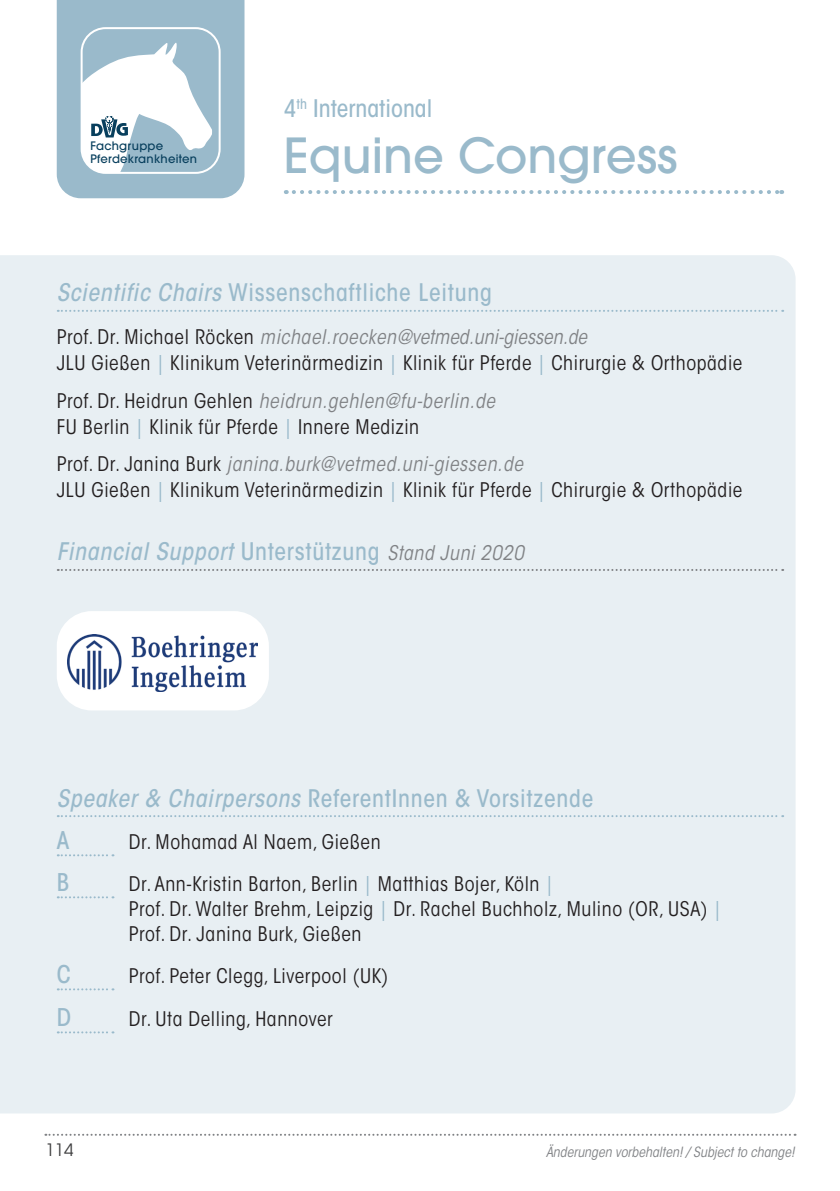
<style>
.page{position:relative;width:840px;height:1191px;background:#fff}
.page>*{position:absolute;margin:0;border:0;box-sizing:border-box;transform-origin:0 0}
.t1{font:500 48px "ITC Avant Garde Std";color:#9abacb}
.t2{font:500 condensed 24.2px "ITC Avant Garde Std";color:#9abacb}
.t3{font:500 condensed 24px "ITC Avant Garde Std";letter-spacing:.03em;color:#9abacb}
.t4{font:italic 500 condensed 24px "ITC Avant Garde Std";letter-spacing:.03em;color:#9abacb}
.t5{font:500 condensed 24px "ITC Avant Garde Std";color:#9abacb}
.t6{font:condensed 20px "ITC Avant Garde Std";letter-spacing:.03em;color:#231f20}
.t7{font:italic condensed 20px "ITC Avant Garde Std";letter-spacing:.03em;color:#808285}
.t8{font:italic condensed 20px "ITC Avant Garde Std";color:#808285}
.t9{font:17px "ITC Avant Garde Std";color:#3e3e3f}
.t10{font:italic condensed 14px "ITC Avant Garde Std";color:#808285}
.t11{font:500 11.6px/13.4px "ITC Avant Garde Std";letter-spacing:.02em;color:#083f5d}
.s1{font-style:italic}
.s2{font-style:normal;color:#231f20}
.s3{color:#9abacb}
.s4{font-style:normal}
.s5{font-weight:400;font-size:20px;color:#808285}
</style>
<div class="page">
<svg style="left:45px;top:1133px;width:750px;height:2px"></svg>
<svg style="left:293px;top:190px;width:488px;height:4px"></svg>
<div style="left:0;top:255px;width:795px;height:858px;background:#e8eff3"></div>
<svg style="left:58px;top:310px;width:724px;height:2px"></svg>
<svg style="left:58px;top:569px;width:724px;height:2px"></svg>
<svg style="left:58px;top:815px;width:724px;height:2px"></svg>
<svg style="left:58px;top:854px;width:55px;height:2px"></svg>
<svg style="left:58px;top:896px;width:55px;height:2px"></svg>
<svg style="left:58px;top:988px;width:55px;height:2px"></svg>
<svg style="left:58px;top:1031px;width:55px;height:2px"></svg>
<svg style="left:57px;top:0;width:187px;height:198px"></svg>
<div style="left:81px;top:27px;width:139px;height:147px;border:2px solid #fff;border-radius:24px"></div>
<div style="left:57px;top:611px;width:212px;height:99px;background:#fff;border-radius:35px"></div>
<img style="left:67px;top:634px;width:190px;height:57px">
<p class="t11" style="left:90px;top:139px;width:108px">Fachgruppe<br>Pferdekrankheiten</p>
<p class="t5" style="left:283px;top:94px;width:150px">4<sup>th</sup> International</p>
<p class="t1" style="left:283px;top:125px;width:395px">Equine Congress</p>
<p class="t3" style="left:57px;top:278px;width:436px"><span class="s1">Scientific Chairs</span> Wissenschaftliche Leitung</p>
<p class="t8" style="left:57px;top:325px;width:531px"><span class="s2">Prof. Dr. Michael Röcken</span> michael.roecken@vetmed.uni-giessen.de</p>
<p class="t6" style="left:57px;top:351px;width:686px">JLU Gießen <span class="s3">|</span> Klinikum Veterinärmedizin <span class="s3">|</span> Klinik für Pferde <span class="s3">|</span> Chirurgie &amp; Orthopädie</p>
<p class="t7" style="left:57px;top:388px;width:439px"><span class="s2">Prof. Dr. Heidrun Gehlen</span> heidrun.gehlen@fu-berlin.de</p>
<p class="t6" style="left:57px;top:414px;width:364px">FU Berlin <span class="s3">|</span> Klinik für Pferde <span class="s3">|</span> Innere Medizin</p>
<p class="t7" style="left:57px;top:452px;width:467px"><span class="s2">Prof. Dr. Janina Burk</span> janina.burk@vetmed.uni-giessen.de</p>
<p class="t6" style="left:57px;top:478px;width:686px">JLU Gießen <span class="s3">|</span> Klinikum Veterinärmedizin <span class="s3">|</span> Klinik für Pferde <span class="s3">|</span> Chirurgie &amp; Orthopädie</p>
<p class="t4" style="left:57px;top:537px;width:468px">Financial Support <span class="s4">Unterstützung</span> <span class="s5">Stand Juni 2020</span></p>
<p class="t3" style="left:57px;top:783px;width:538px"><span class="s1">Speaker &amp; Chairpersons</span> ReferentInnen &amp; Vorsitzende</p>
<p class="t2" style="left:57px;top:825px;width:14px">A</p>
<p class="t6" style="left:129px;top:829px;width:253px">Dr. Mohamad Al Naem, Gießen</p>
<p class="t2" style="left:57px;top:867px;width:14px">B</p>
<p class="t6" style="left:129px;top:871px;width:426px">Dr. Ann-Kristin Barton, Berlin <span class="s3">|</span> Matthias Bojer, Köln <span class="s3">|</span></p>
<p class="t6" style="left:129px;top:896px;width:594px">Prof. Dr. Walter Brehm, Leipzig <span class="s3">|</span> Dr. Rachel Buchholz, Mulino (OR, USA) <span class="s3">|</span></p>
<p class="t6" style="left:129px;top:921px;width:234px">Prof. Dr. Janina Burk, Gießen</p>
<p class="t2" style="left:57px;top:959px;width:15px">C</p>
<p class="t6" style="left:129px;top:963px;width:261px">Prof. Peter Clegg, Liverpool (UK)</p>
<p class="t2" style="left:57px;top:1002px;width:16px">D</p>
<p class="t6" style="left:129px;top:1006px;width:205px">Dr. Uta Delling, Hannover</p>
<p class="t9" style="left:45px;top:1139px;width:30px">114</p>
<p class="t10" style="left:545px;top:1143px;width:250px">Änderungen vorbehalten! / Subject to change!</p>
</div>
